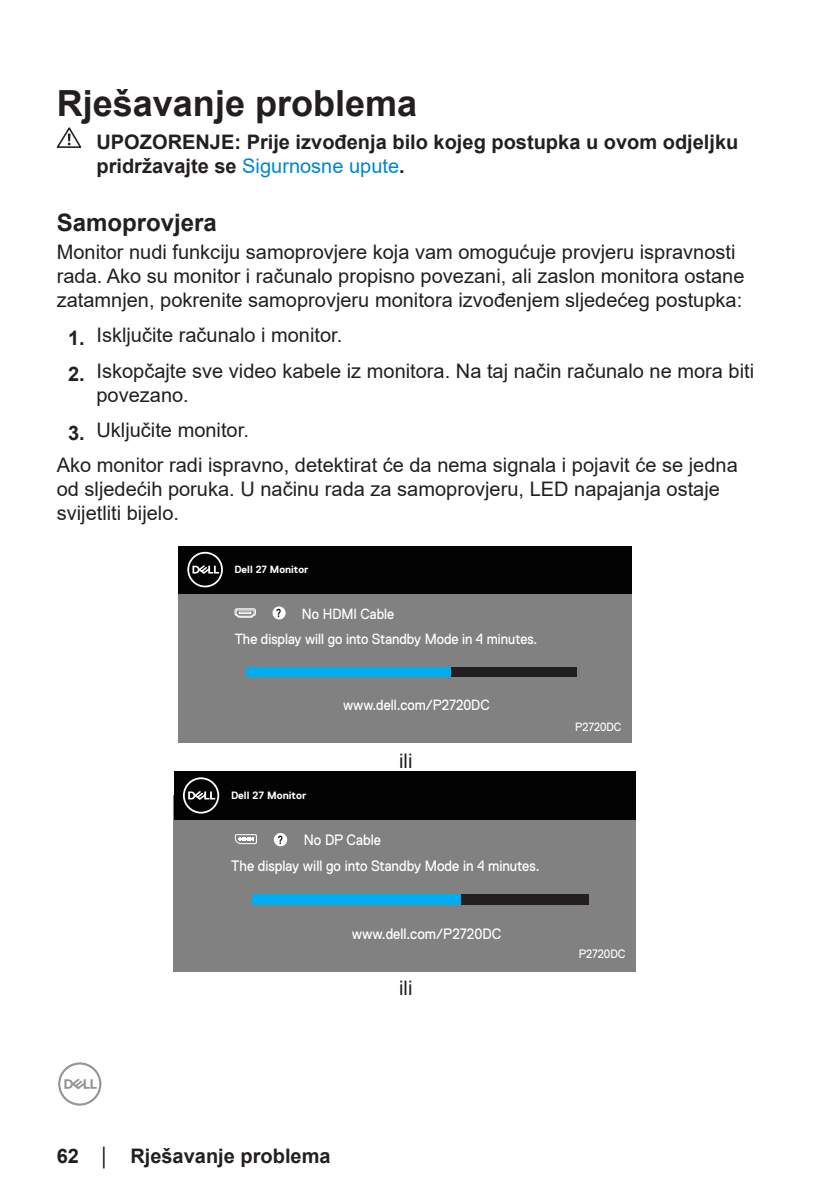
<style>
.page{position:relative;width:840px;height:1191px;background:#fff}
.page>*{position:absolute;margin:0;border:0;box-sizing:border-box;transform-origin:0 0}
.Head1{font:700 36px "Arial";color:#231f20}
.Head2{font:700 24px "Arial";color:#231f20}
.text{font:20px/24px "Arial";color:#231f20}
.text-2{font:700 20px/24px "Arial";color:#231f20}
.t1{font:15px/26px "Dell Replica";color:#fff;scale:.92 1}
.t2{font:14.8px/25.4px "Dell Replica";color:#fff;scale:.92 1}
.t3{font:12.2px "Dell Replica";color:#fff;scale:.92 1}
.t4{font:12px "Dell Replica";color:#fff;scale:.92 1}
.t5{font:700 11.4px "Arial";color:#030303;scale:.73 1}
.t6{font:700 11.2px "Arial";color:#030303;scale:.73 1}
.t7{font:700 10.6px "Dell Replica";color:#fff}
.t8{font:700 10.4px "Dell Replica";color:#fff}
.s1{font-weight:400;color:#0087cb}
.s2{font-weight:700}
.s3{font-weight:400;font-size:18px}
</style>
<div class="page">
<svg style="left:58px;top:1062px;width:43px;height:43px"></svg>
<svg style="left:57px;top:127px;width:25px;height:21px"></svg>
<div style="left:178px;top:569px;width:453px;height:174px;background:#818181"></div>
<div style="left:178px;top:546px;width:453px;height:47px;background:#030303"></div>
<svg style="left:187px;top:552px;width:36px;height:35px"></svg>
<div style="left:272px;top:606px;width:13px;height:13px;background:#fff;border-radius:50%"></div>
<svg style="left:234px;top:608px;width:22px;height:10px"></svg>
<div style="left:246px;top:667px;width:330px;height:10px;background:#231f20"></div>
<div style="left:246px;top:667px;width:204px;height:10px;background:#00aeef"></div>
<div style="left:173px;top:795px;width:462px;height:177px;background:#818181"></div>
<div style="left:173px;top:771px;width:462px;height:49px;background:#030303"></div>
<svg style="left:183px;top:777px;width:36px;height:36px"></svg>
<div style="left:252px;top:895px;width:336px;height:10px;background:#231f20"></div>
<div style="left:274px;top:833px;width:13px;height:13px;background:#fff;border-radius:50%"></div>
<svg style="left:234px;top:834px;width:23px;height:10px"></svg>
<div style="left:252px;top:895px;width:208px;height:10px;background:#00aeef"></div>
<p class="Head1" style="left:57px;top:78px;width:362px">Rješavanje problema</p>
<p class="text-2" style="left:96px;top:130px;width:643px">UPOZORENJE: Prije izvođenja bilo kojeg postupka u ovom odjeljku pridržavajte se <span class="s1">Sigurnosne upute</span>.</p>
<p class="Head2" style="left:57px;top:205px;width:162px">Samoprovjera</p>
<p class="text" style="left:57px;top:240px;width:688px">Monitor nudi funkciju samoprovjere koja vam omogućuje provjeru ispravnosti rada. Ako su monitor i računalo propisno povezani, ali zaslon monitora ostane zatamnjen, pokrenite samoprovjeru monitora izvođenjem sljedećeg postupka:</p>
<p class="text" style="left:68px;top:323px;width:276px"><span class="s2">1.</span> Isključite računalo i monitor.</p>
<p class="text" style="left:96px;top:358px;width:658px;text-indent:-28px"><span class="s2">2.</span> Iskopčajte sve video kabele iz monitora. Na taj način računalo ne mora biti povezano.</p>
<p class="text" style="left:68px;top:418px;width:182px"><span class="s2">3.</span> Uključite monitor.</p>
<p class="text" style="left:57px;top:453px;width:682px">Ako monitor radi ispravno, detektirat će da nema signala i pojavit će se jedna od sljedećih poruka. U načinu rada za samoprovjeru, LED napajanja ostaje svijetliti bijelo.</p>
<p class="t8" style="left:234px;top:563px;width:75px">Dell 27 Monitor</p>
<p class="t2" style="left:234px;top:601px;width:330px;text-indent:67px">No HDMI Cable<br>The display will go into Standby Mode in 4 minutes.</p>
<p class="t6" style="left:276px;top:605px;width:8px">?</p>
<p class="t2" style="left:343px;top:692px;width:161px">www.dell.com/P2720DC</p>
<p class="text" style="left:399px;top:749px;width:15px">ili</p>
<p class="t7" style="left:231px;top:789px;width:77px">Dell 27 Monitor</p>
<p class="t1" style="left:231px;top:827px;width:336px;text-indent:73px">No DP Cable<br>The display will go into Standby Mode in 4 minutes.</p>
<p class="t5" style="left:277px;top:831px;width:9px">?</p>
<p class="t1" style="left:351px;top:920px;width:164px">www.dell.com/P2720DC</p>
<p class="text" style="left:399px;top:975px;width:15px">ili</p>
<p class="t4" style="left:575px;top:720px;width:52px">P2720DC</p>
<p class="t3" style="left:578px;top:947px;width:53px">P2720DC</p>
<p class="text-2" style="left:57px;top:1143px;width:275px">62 <span class="s3">│</span> Rješavanje problema</p>
</div>
